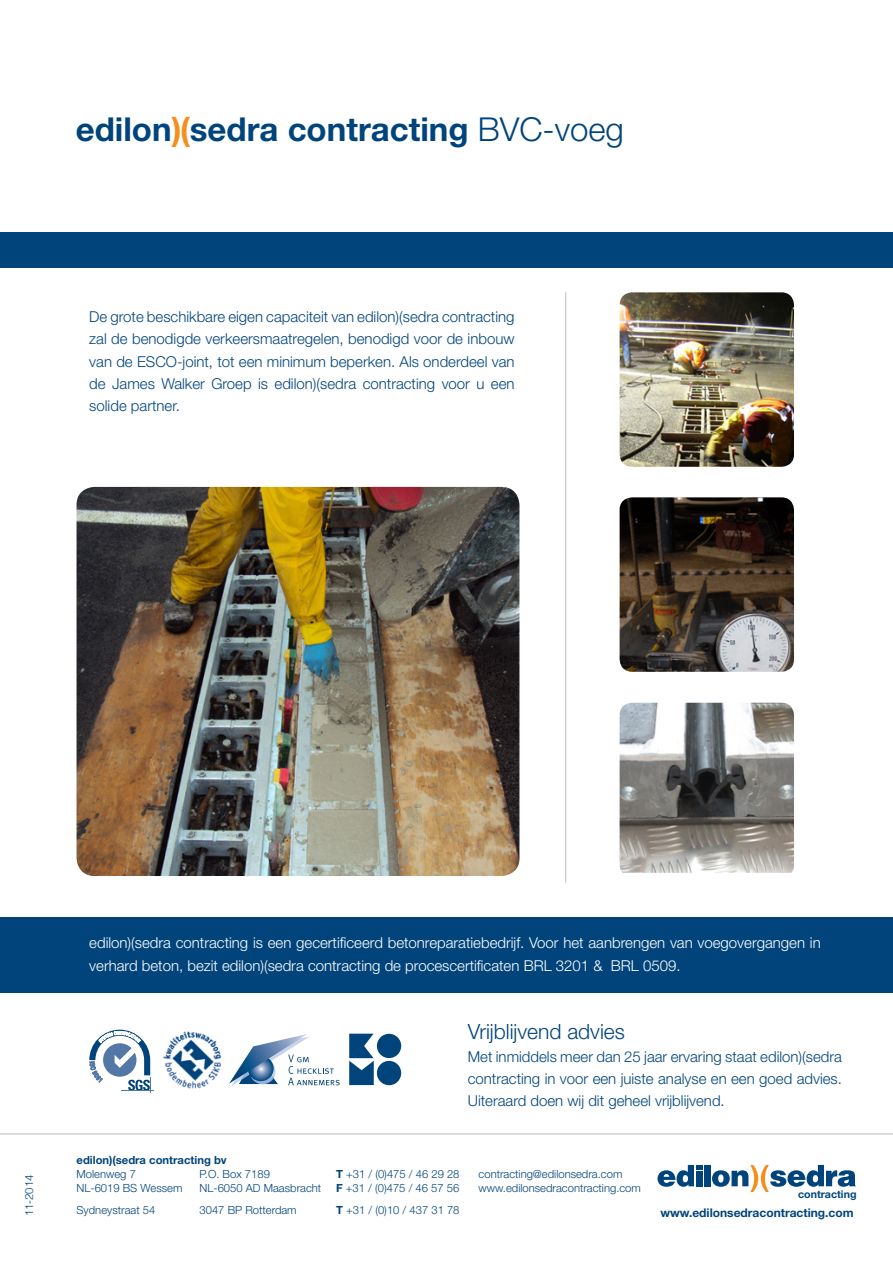
<style>
.page{position:relative;width:893px;height:1263px;background:#fff}
.page>*{position:absolute;margin:0;border:0;box-sizing:border-box;transform-origin:0 0}
.t1{font:700 33px "Helvetica Neue";color:#00447b}
.t2{font:300 21px "Helvetica Neue";color:#00447b}
.t3{font:300 15px/22.2px "Helvetica Neue";color:#00447b;text-align:justify}
.t4{font:300 15px/22.2px "Helvetica Neue";color:#fff}
.t5{font:700 12px "Helvetica Neue";color:#00447b}
.t6{font:300 11.25px "Helvetica Neue";color:#00447b}
.t7{font:700 11.25px "Helvetica Neue";color:#00447b}
.t8{font:300 11.25px "Helvetica";color:#00447b}
.t9{font:700 10.65px "Helvetica Neue";color:#00447b}
.s1{color:#f68e1e}
.s2{font-weight:300}
.s3{font-weight:700}
</style>
<div class="page">
<div style="left:0;top:232px;width:893px;height:35px;background:#00447b"></div>
<img style="left:620px;top:497px;width:174px;height:175px">
<img style="left:620px;top:703px;width:174px;height:170px">
<img style="left:620px;top:292px;width:174px;height:175px">
<hr style="left:565px;top:292px;width:1px;height:590px;background:#bcbdc0">
<hr style="left:0;top:1134px;width:893px;height:1px;background:#bcbdc0">
<div style="left:0;top:917px;width:893px;height:76px;background:#00447b"></div>
<img style="left:77px;top:487px;width:442px;height:389px">
<svg style="left:229px;top:1034px;width:111px;height:52px"></svg>
<div style="left:377px;top:1034px;width:24px;height:24px;background:#00447b;border-radius:50%"></div>
<div style="left:377px;top:1061px;width:24px;height:24px;background:#00447b;border-radius:50%"></div>
<svg style="left:349px;top:1034px;width:25px;height:51px"></svg>
<img style="left:163px;top:1031px;width:59px;height:58px">
<hr style="left:122px;top:1090px;width:32px;height:1px;background:#5378a6">
<svg style="left:89px;top:1030px;width:62px;height:63px"></svg>
<svg style="left:657px;top:1165px;width:45px;height:22px"></svg>
<div style="left:696px;top:1171px;width:6px;height:15px;background:#00447b"></div>
<div style="left:704px;top:1165px;width:6px;height:21px;background:#00447b"></div>
<svg style="left:712px;top:1165px;width:144px;height:27px"></svg>
<p class="t1" style="left:76px;top:108px;width:550px">edilon<span class="s1">)(</span>sedra contracting <span class="s2">BVC-voeg</span></p>
<p class="t3" style="left:89px;top:305px;width:427px">De grote beschikbare eigen capaciteit van edilon)(sedra contracting zal de benodigde verkeersmaatregelen, benodigd voor de inbouw van de ESCO-joint, tot een minimum beperken. Als onderdeel van de James Walker Groep is edilon)(sedra contracting voor u een solide partner.</p>
<p class="t8" style="left:20px;top:1216px;width:43px;rotate:-90deg">11-2014</p>
<p class="t4" style="left:89px;top:932px;width:733px">edilon)(sedra contracting is een gecertificeerd betonreparatiebedrijf. Voor het aanbrengen van voegovergangen in verhard beton, bezit edilon)(sedra contracting de procescertificaten BRL 3201 &amp; BRL 0509.</p>
<p class="t2" style="left:468px;top:1019px;width:159px">Vrijblijvend advies</p>
<p class="t3" style="left:468px;top:1045px;width:376px">Met inmiddels meer dan 25 jaar ervaring staat edilon)(sedra contracting in voor een juiste analyse en een goed advies.<br>Uiteraard doen wij dit geheel vrijblijvend.</p>
<p class="t7" style="left:77px;top:1153px;width:152px">edilon)(sedra contracting bv</p>
<p class="t6" style="left:77px;top:1167px;width:61px">Molenweg 7</p>
<p class="t6" style="left:200px;top:1167px;width:72px">P.O. Box 7189</p>
<p class="t6" style="left:336px;top:1167px;width:125px"><span class="s3">T</span> +31 / (0)475 / 46 29 28</p>
<p class="t6" style="left:479px;top:1167px;width:145px">contracting@edilonsedra.com</p>
<p class="t6" style="left:77px;top:1181px;width:107px">NL-6019 BS Wessem</p>
<p class="t6" style="left:200px;top:1181px;width:123px">NL-6050 AD Maasbracht</p>
<p class="t6" style="left:336px;top:1181px;width:125px"><span class="s3">F</span> +31 / (0)475 / 46 57 56</p>
<p class="t6" style="left:479px;top:1181px;width:164px">www.edilonsedracontracting.com</p>
<p class="t6" style="left:77px;top:1203px;width:80px">Sydneystraat 54</p>
<p class="t6" style="left:200px;top:1203px;width:99px">3047 BP Rotterdam</p>
<p class="t6" style="left:336px;top:1203px;width:125px"><span class="s3">T</span> +31 / (0)10 / 437 31 78</p>
<p class="t9" style="left:798px;top:1187px;width:60px">contracting</p>
<p class="t5" style="left:660px;top:1206px;width:195px">www.edilonsedracontracting.com</p>
</div>
